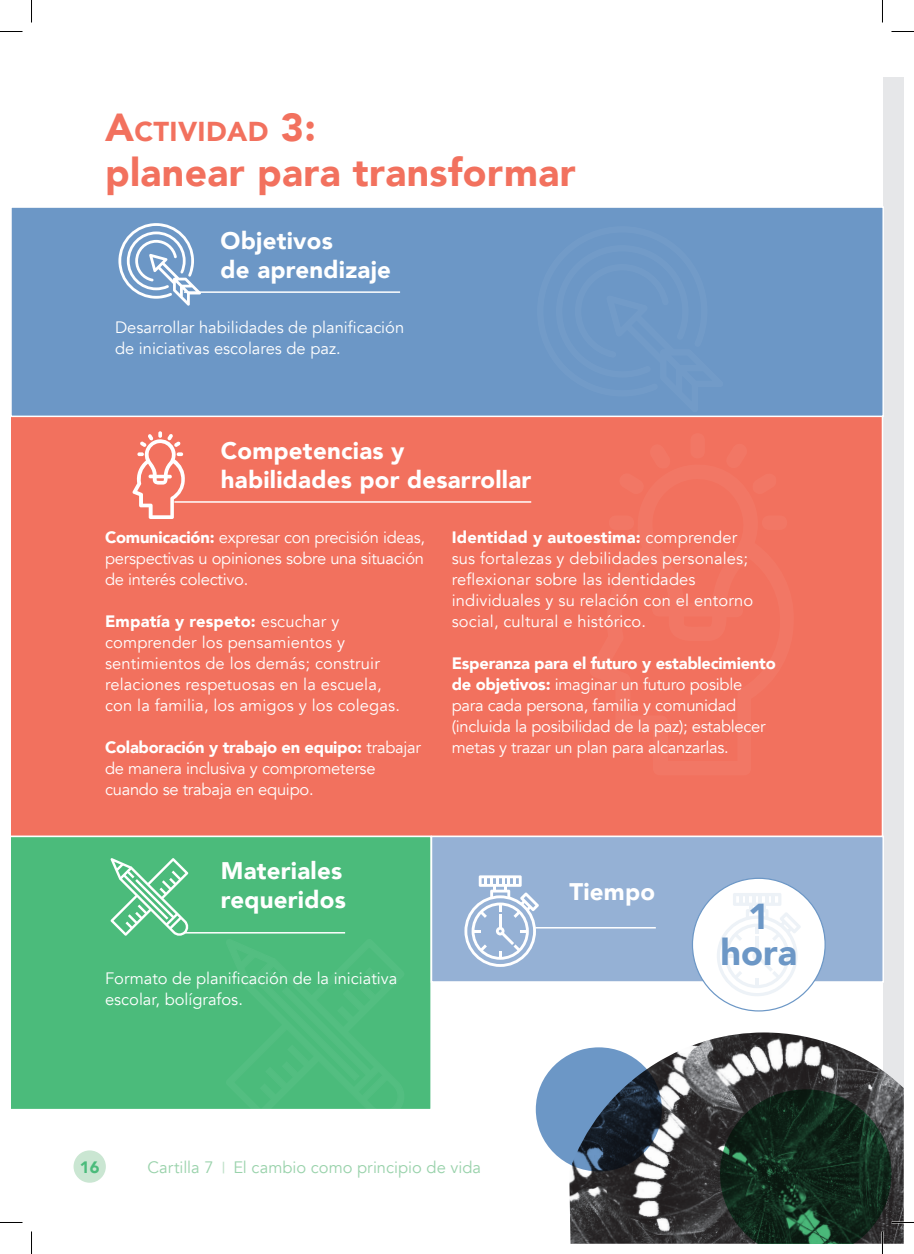
<style>
.page{position:relative;width:914px;height:1254px;background:#fff}
.page>*{position:absolute;margin:0;border:0;box-sizing:border-box;transform-origin:0 0}
.t1{font:900 39px "Avenir";letter-spacing:.01em;color:#f2715e}
.t2{font:900 36px/36px "Avenir";color:#6c97c6;text-align:center}
.t3{font:900 27.3px "Avenir";letter-spacing:.015em;color:#f2715e}
.t4{font:900 24px/28.5px "Avenir";letter-spacing:.01em;color:#fff}
.t5{font:16.5px/21px "Avenir";color:#fff}
.t6{font:16.5px "Avenir";color:#99d2ab}
.t7{font:900 16.5px "Avenir";color:#4bbb7b}
.s1{font-size:39px}
.s2{font-weight:900}
</style>
<div class="page">
<div style="left:73px;top:1150px;width:33px;height:32px;background:#cae6d2;border-radius:50%"></div>
<svg style="left:223px;top:1161px;width:1px;height:12px"></svg>
<div style="left:883px;top:78px;width:20px;height:1032px;background:#e6e7e9"></div>
<div style="left:10px;top:416px;width:872px;height:420px;background:#f2715e"></div>
<div style="left:10px;top:836px;width:421px;height:273px;background:#4bbb7b"></div>
<div style="left:10px;top:835px;width:422px;height:275px;border:2px solid #fff"></div>
<div style="left:430px;top:835px;width:453px;height:147px;background:#95b1d5;border:2px solid #fff"></div>
<svg style="left:132px;top:431px;width:53px;height:88px"></svg>
<div style="left:690px;top:433px;width:14px;height:25px;background:#f27765;border-radius:7px"></div>
<div style="left:608px;top:515px;width:26px;height:15px;background:#f27765;border-radius:7px"></div>
<div style="left:761px;top:515px;width:26px;height:15px;background:#f27765;border-radius:7px"></div>
<hr style="left:174px;top:501px;width:357px;height:2px;background:#fff">
<hr style="left:185px;top:932px;width:160px;height:1px;background:#fff">
<hr style="left:535px;top:927px;width:120px;height:1px;background:#fff">
<svg style="left:110px;top:858px;width:79px;height:78px"></svg>
<svg style="left:224px;top:1107px;width:182px;height:3px"></svg>
<svg style="left:464px;top:875px;width:75px;height:92px"></svg>
<div style="left:692px;top:878px;width:133px;height:133px;background:#fff;border-radius:50%"></div>
<svg style="left:716px;top:893px;width:84px;height:103px"></svg>
<div style="left:11px;top:207px;width:872px;height:209px;background:#6c97c6"></div>
<div style="left:10px;top:206px;width:873px;height:211px;border:2px solid #fff"></div>
<svg style="left:118px;top:223px;width:83px;height:83px"></svg>
<hr style="left:184px;top:291px;width:216px;height:2px;background:#fff">
<img style="left:569px;top:1032px;width:334px;height:211px">
<svg style="left:535px;top:1047px;width:126px;height:124px;background:#4c698a"></svg>
<svg style="left:0;top:31px;width:22px;height:1px"></svg>
<svg style="left:891px;top:31px;width:22px;height:1px"></svg>
<svg style="left:0;top:1222px;width:22px;height:1px"></svg>
<svg style="left:31px;top:0;width:1px;height:22px"></svg>
<svg style="left:31px;top:1231px;width:1px;height:23px"></svg>
<svg style="left:882px;top:0;width:1px;height:22px"></svg>
<svg style="left:720px;top:1089px;width:193px;height:165px;background:#35483e"></svg>
<h3 class="t3" style="left:105px;top:108px;width:212px"><span class="s1">A</span>CTIVIDAD <span class="s1">3:</span></h3>
<h1 class="t1" style="left:105px;top:139px;width:472px">planear para transformar</h1>
<h3 class="t4" style="left:220px;top:226px;width:172px">Objetivos<br>de aprendizaje</h3>
<p class="t5" style="left:115px;top:317px;width:291px">Desarrollar habilidades de planificación de iniciativas escolares de paz.</p>
<h3 class="t4" style="left:221px;top:436px;width:312px">Competencias y habilidades por desarrollar</h3>
<p class="t5" style="left:105px;top:527px;width:321px;text-align:justify"><span class="s2">Comunicación:</span> expresar con precisión ideas, perspectivas u opiniones sobre una situación de interés colectivo.</p>
<p class="t5" style="left:105px;top:611px;width:296px"><span class="s2">Empatía y respeto:</span> escuchar y comprender los pensamientos y sentimientos de los demás; construir relaciones respetuosas en la escuela, con la familia, los amigos y los colegas.</p>
<p class="t5" style="left:105px;top:737px;width:317px"><span class="s2">Colaboración y trabajo en equipo:</span> trabajar de manera inclusiva y comprometerse cuando se trabaja en equipo.</p>
<h3 class="t4" style="left:221px;top:856px;width:126px">Materiales requeridos</h3>
<p class="t5" style="left:105px;top:968px;width:294px">Formato de planificación de la iniciativa escolar, bolígrafos.</p>
<p class="t5" style="left:451px;top:527px;width:303px"><span class="s2">Identidad y autoestima:</span> comprender sus fortalezas y debilidades personales; reflexionar sobre las identidades individuales y su relación con el entorno social, cultural e histórico.</p>
<p class="t5" style="left:451px;top:653px;width:325px"><span class="s2">Esperanza para el futuro y establecimiento de objetivos:</span> imaginar un futuro posible para cada persona, familia y comunidad (incluida la posibilidad de la paz); establecer metas y trazar un plan para alcanzarlas.</p>
<h3 class="t4" style="left:569px;top:877px;width:87px">Tiempo</h3>
<h2 class="t2" style="left:720px;top:897px;width:78px">1 hora</h2>
<p class="t7" style="left:80px;top:1153px;width:21px">16</p>
<p class="t6" style="left:147px;top:1157px;width:335px">Cartilla 7 El cambio como principio de vida</p>
</div>
